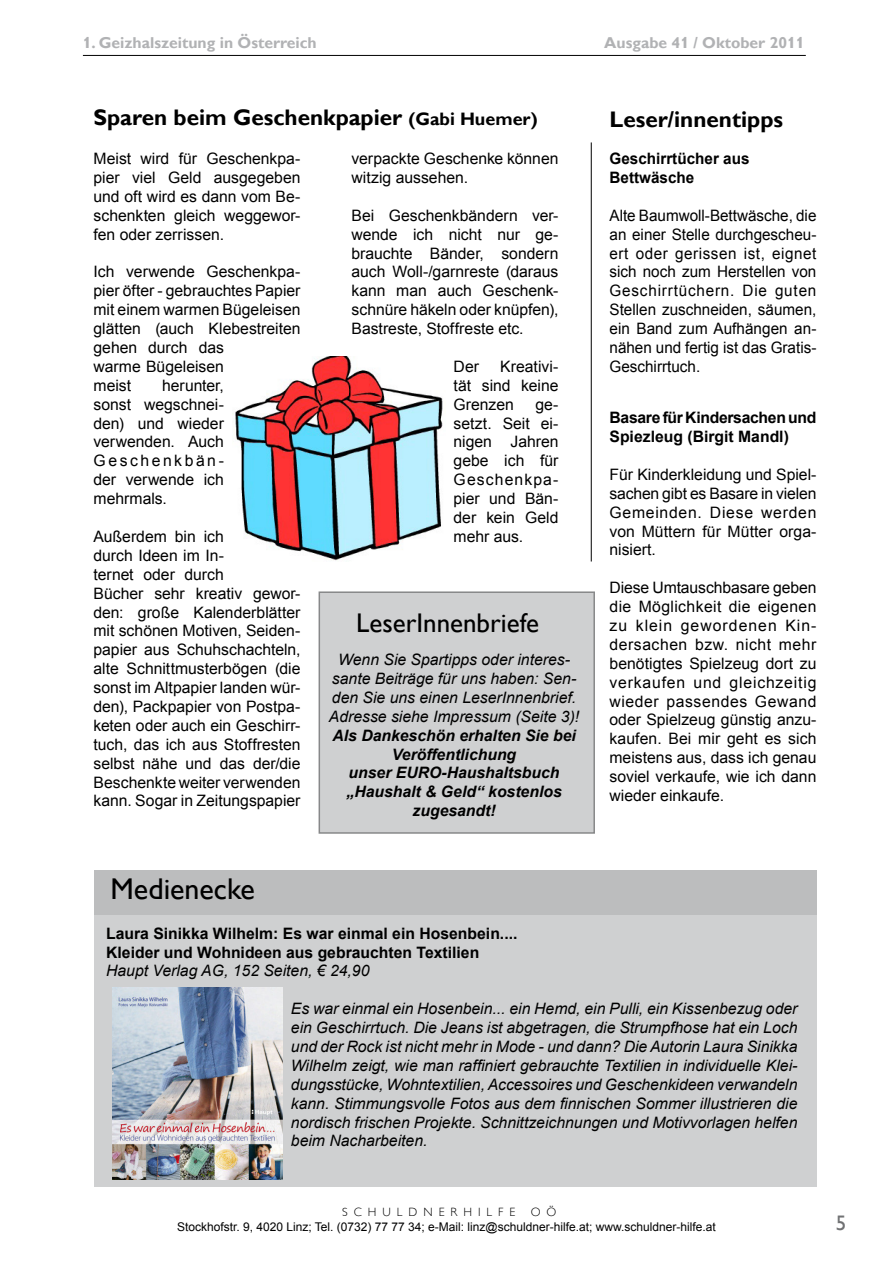
<style>
.page{position:relative;width:893px;height:1263px;background:#fff}
.page>*{position:absolute;margin:0;border:0;box-sizing:border-box;transform-origin:0 0}
.t1{font:30px "Gill Alt One";color:#000}
.t2{font:27px "Gill Alt One";color:#000}
.t3{font:700 22.5px "Gill Alt One";color:#000}
.t4{font:21px "Gill Alt One";color:#707173}
.t5{font:15.75px/18.9px "Arial";color:#000;text-align:justify}
.t6{font:italic 15.75px/18.9px "Arial";color:#000;text-align:center}
.t7{font:700 15.75px/18.9px "Arial";color:#000}
.t8{font:italic 700 15.75px/18.9px "Arial";color:#000;text-align:center}
.t9{font:700 15.75px "Gill Alt One";color:#b1b2b4}
.t10{font:700 15.75px/18.9px "Arial";letter-spacing:-.02em;color:#000}
.t11{font:12px "Arial";color:#000}
.t12{font:300 12px "Gill Alt One";letter-spacing:.5em;color:#000}
.s1{font-size:18px}
</style>
<div class="page">
<hr style="left:83px;top:55px;width:722px;height:1px;background:#000">
<div style="left:319px;top:592px;width:275px;height:241px;background:#cfd0d1"></div>
<div style="left:318px;top:591px;width:277px;height:243px;border:1px solid #878889"></div>
<div style="left:93px;top:914px;width:723px;height:272px;background:#cfd0d1"></div>
<div style="left:94px;top:870px;width:722px;height:45px;background:#bcbdbe"></div>
<hr style="left:591px;top:142px;width:1px;height:420px;background:#000">
<img style="left:112px;top:988px;width:170px;height:191px">
<img style="left:232px;top:357px;width:211px;height:204px">
<p class="t9" style="left:83px;top:36px;width:235px">1. Geizhalszeitung in Österreich</p>
<p class="t9" style="left:604px;top:36px;width:202px">Ausgabe 41 / Oktober 2011</p>
<h3 class="t3" style="left:93px;top:108px;width:445px">Sparen beim Geschenkpapier <span class="s1">(Gabi Huemer)</span></h3>
<p class="t5" style="left:351px;top:151px;width:208px">verpackte Geschenke können witzig aussehen.</p>
<p class="t5" style="left:351px;top:207px;width:208px">Bei Geschenkbändern ver&shy;wende ich nicht nur ge&shy;brauchte Bänder, sondern auch Woll-/garnreste (daraus kann man auch Geschenk&shy;schnüre häkeln oder knüpfen), Bastreste, Stoffreste etc.</p>
<p class="t5" style="left:453px;top:358px;width:27px">Der</p>
<p class="t5" style="left:93px;top:151px;width:208px">Meist wird für Geschenkpa&shy;pier viel Geld ausgegeben und oft wird es dann vom Be&shy;schenkten gleich weggewor&shy;fen oder zerrissen.</p>
<p class="t5" style="left:93px;top:264px;width:208px;text-align:left">Ich verwende Geschenkpa&shy;pier öfter - gebrauchtes Papier mit einem warmen Bügeleisen glätten (auch Klebestreiten gehen durch das<br>warme Bügeleisen<br>meist</p>
<p class="t5" style="left:453px;top:358px;width:106px;text-indent:47px">Kreativi&shy;tät sind keine Grenzen</p>
<p class="t5" style="left:93px;top:377px;width:132px;text-indent:68px">herunter, sonst wegschnei&shy;den) und wieder verwenden. Auch Geschenkbän&shy;der verwende ich mehrmals.</p>
<p class="t5" style="left:93px;top:528px;width:208px;text-align:left">Außerdem bin ich<br>durch Ideen im In-<br>ternet oder durch<br>Bücher sehr kreativ gewor&shy;den: große Kalenderblätter mit schönen Motiven, Seiden&shy;papier aus Schuhschachteln, alte Schnittmusterbögen (die sonst im Altpapier landen wür&shy;den), Packpapier von Postpa&shy;keten oder auch ein Geschirr&shy;tuch, das ich aus Stoffresten selbst nähe und das der/die<br>Beschenkte weiter verwenden kann. Sogar in Zeitungspapier</p>
<p class="t5" style="left:453px;top:396px;width:106px;text-indent:82px">ge&shy;setzt. Seit ei&shy;nigen Jahren gebe ich für Geschenkpa&shy;pier und Bän&shy;der kein Geld mehr aus.</p>
<h2 class="t2" style="left:356px;top:611px;width:184px">LeserInnenbriefe</h2>
<p class="t6" style="left:329px;top:652px;width:252px">Wenn Sie Spartipps oder interes&shy;sante Beiträge für uns haben: Sen&shy;den Sie uns einen LeserInnenbrief.<br>Adresse siehe Impressum (Seite 3)!</p>
<p class="t8" style="left:332px;top:727px;width:245px">Als Dankeschön erhalten Sie bei<br>Veröffentlichung<br>unser EURO-Haushaltsbuch „Haushalt &amp; Geld“ kostenlos zugesandt!</p>
<h3 class="t3" style="left:609px;top:110px;width:175px">Leser/innentipps</h3>
<p class="t7" style="left:609px;top:151px;width:141px">Geschirrtücher aus<br>Bettwäsche</p>
<p class="t5" style="left:609px;top:207px;width:208px">Alte Baumwoll-Bettwäsche, die an einer Stelle durchgescheu&shy;ert oder gerissen ist, eignet sich noch zum Herstellen von Geschirrtüchern. Die guten Stellen zuschneiden, säumen, ein Band zum Aufhängen an&shy;nähen und fertig ist das Gratis-Geschirrtuch.</p>
<p class="t10" style="left:609px;top:410px;width:208px">Basare für Kindersachen und<br>Spiezleug (Birgit Mandl)</p>
<p class="t5" style="left:609px;top:466px;width:208px">Für Kinderkleidung und Spiel&shy;sachen gibt es Basare in vielen Gemeinden. Diese werden von Müttern für Mütter orga&shy;nisiert.</p>
<p class="t5" style="left:609px;top:580px;width:208px">Diese Umtauschbasare geben die Möglichkeit die eigenen zu klein gewordenen Kin&shy;dersachen bzw. nicht mehr benötigtes Spielzeug dort zu verkaufen und gleichzeitig wieder passendes Gewand oder Spielzeug günstig anzu&shy;kaufen. Bei mir geht es sich meistens aus, dass ich genau soviel verkaufe, wie ich dann wieder einkaufe.</p>
<h1 class="t1" style="left:111px;top:877px;width:146px">Medienecke</h1>
<p class="t7" style="left:106px;top:925px;width:413px">Laura Sinikka Wilhelm: Es war einmal ein Hosenbein....<br>Kleider und Wohnideen aus gebrauchten Textilien</p>
<p class="t6" style="left:106px;top:963px;width:265px">Haupt Verlag AG, 152 Seiten, € 24,90</p>
<p class="t6" style="left:291px;top:1001px;width:508px;text-align:justify">Es war einmal ein Hosenbein... ein Hemd, ein Pulli, ein Kissenbezug oder ein Geschirrtuch. Die Jeans ist abgetragen, die Strumpfhose hat ein Loch und der Rock ist nicht mehr in Mode - und dann? Die Autorin Laura Sinikka Wilhelm zeigt, wie man raffiniert gebrauchte Textilien in individuelle Klei&shy;dungsstücke, Wohntextilien, Accessoires und Geschenkideen verwandeln kann. Stimmungsvolle Fotos aus dem finnischen Sommer illustrieren die nordisch frischen Projekte. Schnittzeichnungen und Motivvorlagen helfen beim Nacharbeiten.</p>
<p class="t12" style="left:342px;top:1205px;width:175px">SCHULDNERHILFE</p>
<p class="t12" style="left:530px;top:1205px;width:27px">O Ö</p>
<p class="t11" style="left:177px;top:1222px;width:540px">Stockhofstr. 9, 4020 Linz; Tel. (0732) 77 77 34; e-Mail: linz@schuldner-hilfe.at; www.schuldner-hilfe.at</p>
<h3 class="t4" style="left:835px;top:1215px;width:12px">5</h3>
</div>
